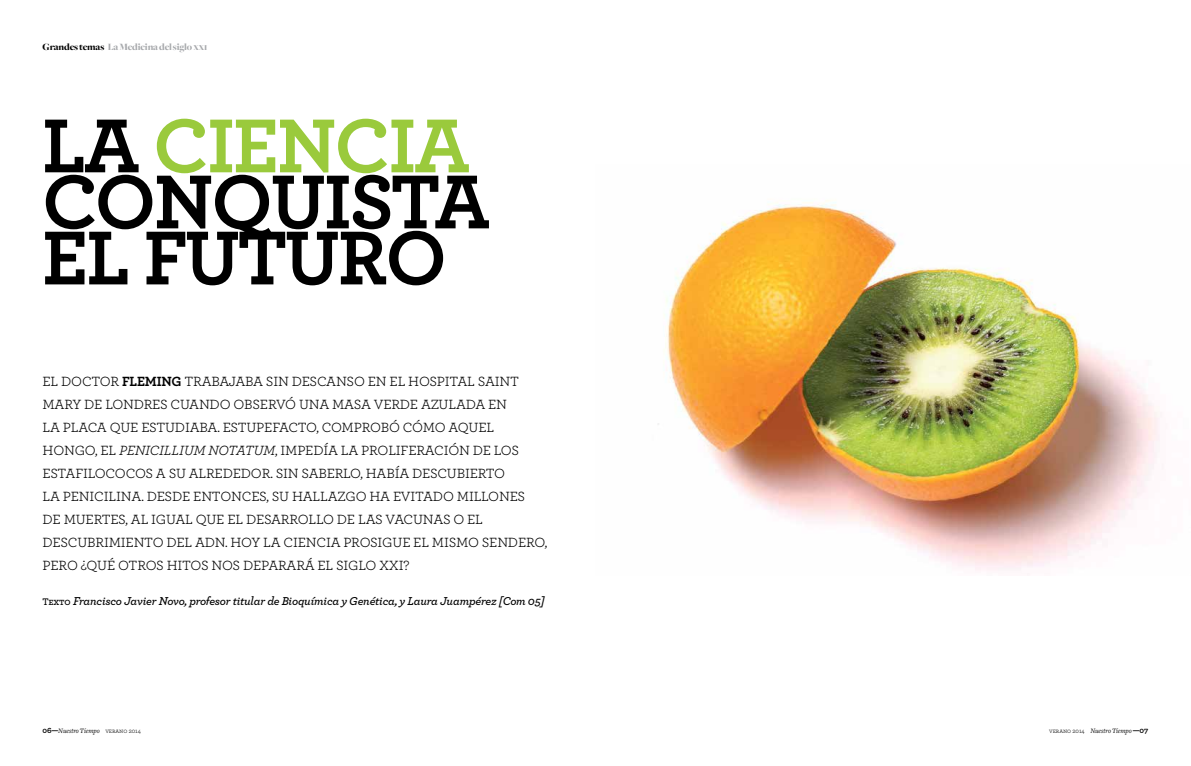
<style>
.page{position:relative;width:1191px;height:766px;background:#fff}
.page>*{position:absolute;margin:0;border:0;box-sizing:border-box;transform-origin:0 0}
.t1{font:700 80px "Archer";color:#000}
.t2{font:700 80px "Archer";color:#9aca3c}
.t3{font:14px/23px "Archer";letter-spacing:-.015em;color:#000}
.t4{font:italic 600 12px "Archer";letter-spacing:-.02em;color:#000}
.t5{font:900 10px "Freight Big";letter-spacing:-.01em;color:#a7a9ac}
.t6{font:italic 7px "Freight Text";letter-spacing:-.01em;color:#000}
.s1{color:#000}
.s2{font-family:"Freight Big Black SC";font-weight:400}
.s3{font-weight:700}
.s4{font-style:italic}
.s5{font-family:"Archer Book SC"}
.s6{font-family:"Archer Semibold SC";font-weight:400;font-style:normal;font-size:10px}
.s7{font-family:"Archer";font-weight:700;font-style:normal;font-size:8px}
.s8{font-family:"Archer Book SC";font-style:normal;font-size:6.5px}
.s9{font-family:"Archer";font-style:normal;font-size:6.5px}
</style>
<div class="page">
<img style="left:658px;top:200px;width:502px;height:371px">
<p class="t5" style="left:43px;top:41px;width:166px"><span class="s1">Grandes temas</span> La Medicina del siglo <span class="s2">xxi</span></p>
<h1 class="t2" style="left:42px;top:95px;width:155px"><span class="s1">LA</span> CIENCI</h1>
<h1 class="t2" style="left:414px;top:95px;width:57px">A</h1>
<h1 class="t1" style="left:42px;top:151px;width:57px">CON</h1>
<h1 class="t1" style="left:211px;top:151px;width:102px">QUIST</h1>
<h1 class="t1" style="left:434px;top:151px;width:57px">A</h1>
<h1 class="t1" style="left:42px;top:207px;width:195px">EL FUTURO</h1>
<p class="t3" style="left:43px;top:369px;width:466px;text-indent:129px"><span class="s3">G</span> TRABAJABA SIN DESCANSO EN EL HOSPITAL SAINT MARY DE LONDRES CUANDO OBSERVÓ UNA MASA VERDE AZULADA EN LA PLACA QUE ESTUDIABA. ESTUPEFACTO, COMPROBÓ CÓMO AQUEL HONGO, EL <span class="s4">PENICILLIUM NOTATUM</span></p>
<p class="t3" style="left:43px;top:369px;width:104px">EL DOCTOR <span class="s3">FLEMIN</span></p>
<p class="t3" style="left:43px;top:438px;width:478px;text-indent:232px">, IMPEDÍA LA PROLIFERACIÓN DE LOS<br>ESTAFILOCOCOS A SU ALREDEDOR. SIN SABERLO, HABÍA DESCUBIERTO<br>LA PENICILINA. DESDE ENTONC</p>
<p class="t3" style="left:43px;top:484px;width:484px;text-indent:209px">ES, SU HALLAZGO HA EVITADO MILLONES<br>DE MUERTES, AL IGUAL QUE EL DESARROLLO DE LAS VACUNAS O EL<br>DESCUBRIMIENTO DEL ADN</p>
<p class="t3" style="left:43px;top:530px;width:506px;text-indent:182px">. HOY LA CIENCIA PROSIGUE EL MISMO SENDERO,<br>PERO ¿QUÉ OTROS HITOS NOS DEPARARÁ EL SIGLO <span class="s5">XXI</span>?</p>
<p class="t4" style="left:43px;top:593px;width:503px"><span class="s6">Texto</span> Francisco Javier Novo, profesor titular de Bioquímica y Genética, y Laura Juampérez [Com 05]</p>
<p class="t6" style="left:43px;top:726px;width:100px"><span class="s7">06—</span>Nuestro Tiempo <span class="s8">verano</span> <span class="s9">2014</span></p>
<p class="t6" style="left:1049px;top:726px;width:101px"><span class="s8">verano</span> <span class="s9">2014</span> Nuestro Tiempo <span class="s7">—07</span></p>
</div>
